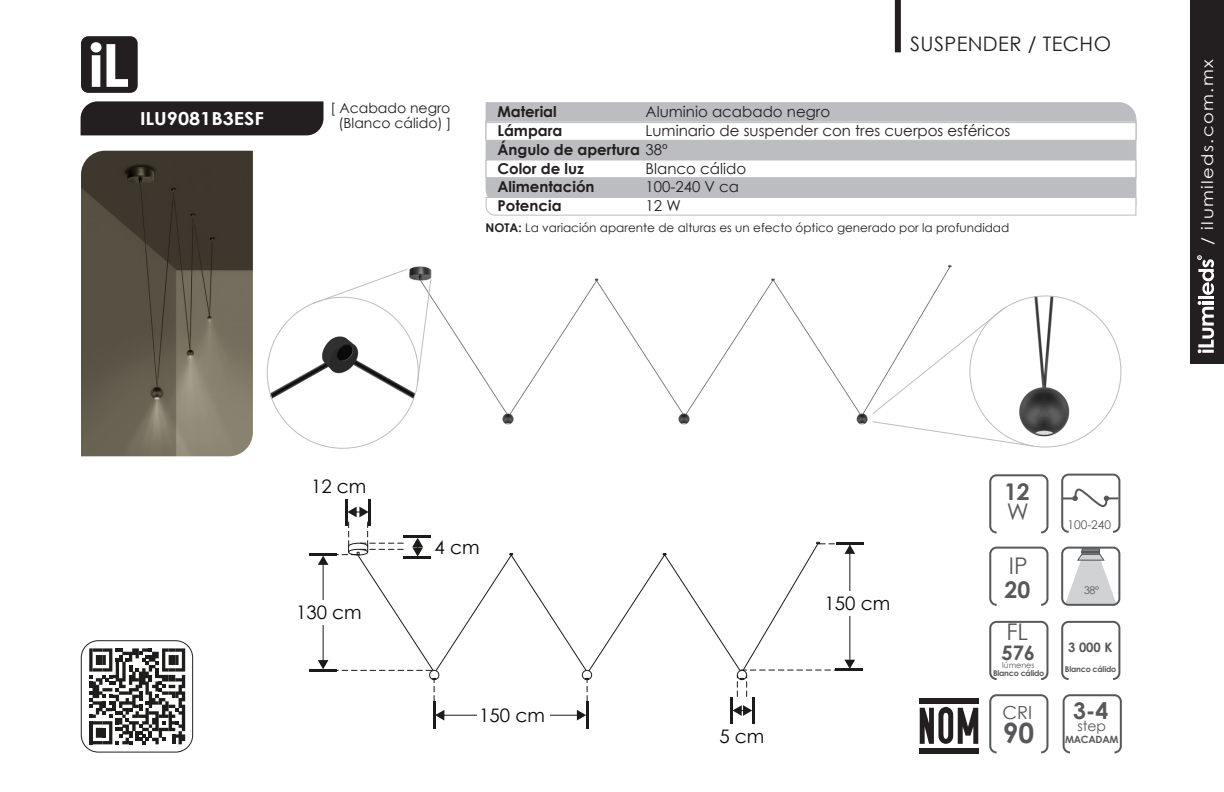
<style>
.page{position:relative;width:1224px;height:792px;background:#fff}
.page>*{position:absolute;margin:0;border:0;box-sizing:border-box;transform-origin:0 0}
.t1{font:700 28px "Century Gothic";color:#57585a}
.t2{font:700 23px "Century Gothic";color:#57585a}
.t3{font:23px "Century Gothic";color:#57585a}
.t4{font:20px "Century Gothic";letter-spacing:.02em;color:#231f20}
.t5{font:700 20px "Century Gothic";color:#57585a}
.t6{font:18.6px "Century Gothic";color:#050504}
.t7{font:700 18px "Century Gothic";color:#fff;scale:1.1 1}
.t8{font:18px "Century Gothic";color:#57585a}
.t9{font:16px "Century Gothic";letter-spacing:.08em;color:#fff;scale:1.12 1}
.t10{font:15px "Century Gothic";color:#231f20}
.t11{font:700 15px "Century Gothic";color:#231f20}
.t12{font:14px "Century Gothic";color:#231f20}
.t13{font:14px "Century Gothic";color:#57585a}
.t14{font:700 13px "Century Gothic";color:#57585a}
.t15{font:12px "Century Gothic";color:#231f20}
.t16{font:12px "Century Gothic";color:#57585a}
.t17{font:10.6px "Century Gothic";color:#57585a}
.t18{font:700 10px "Century Gothic";letter-spacing:-.025em;color:#57585a}
.t19{font:700 8px "Century Gothic";letter-spacing:-.025em;color:#57585a}
.t20{font:8px "Century Gothic";color:#57585a}
.s1{font-weight:400}
.s2{font-weight:700}
</style>
<div class="page">
<div style="left:1190px;top:0;width:34px;height:364px;background:#231f20"></div>
<hr style="left:1198px;top:296px;width:16px;height:3px;background:#fff">
<svg style="left:1198px;top:301px;width:16px;height:52px"></svg>
<svg style="left:1197px;top:255px;width:17px;height:40px"></svg>
<div style="left:81px;top:640px;width:112px;height:113px;border:1px solid #231f20;border-radius:17px"></div>
<svg style="left:89px;top:648px;width:96px;height:96px"></svg>
<div style="left:485px;top:102px;width:652px;height:94px;background:#bcbdc0"></div>
<div style="left:486px;top:121px;width:650px;height:18px;background:#cecfd1"></div>
<div style="left:486px;top:160px;width:650px;height:18px;background:#fff;border:1px solid #bcbdc0"></div>
<svg style="left:485px;top:196px;width:652px;height:20px"></svg>
<div style="left:486px;top:122px;width:650px;height:19px;background:#fff;border:1px solid #bcbdc0"></div>
<div style="left:81px;top:101px;width:243px;height:34px;background:#231f20"></div>
<div style="left:81px;top:36px;width:57px;height:57px;background:#231f20;border-radius:7px"></div>
<svg style="left:91px;top:42px;width:37px;height:45px"></svg>
<img style="left:81px;top:151px;width:172px;height:305px">
<img style="left:400px;top:265px;width:552px;height:160px">
<hr style="left:369px;top:499px;width:2px;height:27px;background:#1b1b19">
<hr style="left:345px;top:499px;width:3px;height:27px;background:#1b1b19">
<hr style="left:309px;top:553px;width:28px;height:3px;background:#1b1b19">
<hr style="left:836px;top:543px;width:27px;height:2px;background:#1b1b19">
<hr style="left:836px;top:669px;width:27px;height:2px;background:#1b1b19">
<hr style="left:730px;top:697px;width:3px;height:27px;background:#1b1b19">
<hr style="left:752px;top:697px;width:2px;height:27px;background:#1b1b19">
<hr style="left:433px;top:701px;width:2px;height:28px;background:#1b1b19">
<hr style="left:586px;top:701px;width:2px;height:28px;background:#1b1b19">
<svg style="left:318px;top:507px;width:537px;height:214px"></svg>
<hr style="left:309px;top:669px;width:27px;height:3px;background:#1b1b19">
<div style="left:294px;top:600px;width:73px;height:25px;background:#fff"></div>
<div style="left:433px;top:538px;width:50px;height:18px;background:#fff"></div>
<div style="left:895px;top:0;width:6px;height:52px;background:#231f20"></div>
<div style="left:989px;top:474px;width:59px;height:60px;border:2px solid #57585a;border-radius:6px"></div>
<div style="left:989px;top:547px;width:59px;height:59px;border:2px solid #57585a;border-radius:6px"></div>
<div style="left:1061px;top:474px;width:59px;height:59px;border:2px solid #57585a;border-radius:6px"></div>
<svg style="left:1061px;top:488px;width:59px;height:20px"></svg>
<div style="left:989px;top:621px;width:59px;height:59px;border:2px solid #57585a;border-radius:6px"></div>
<div style="left:1061px;top:621px;width:59px;height:59px;border:2px solid #57585a;border-radius:6px"></div>
<svg style="left:1065px;top:550px;width:52px;height:53px"></svg>
<div style="left:1061px;top:547px;width:59px;height:59px;border:2px solid #57585a;border-radius:6px"></div>
<div style="left:920px;top:698px;width:59px;height:5px;background:#231f20"></div>
<div style="left:920px;top:749px;width:59px;height:5px;background:#231f20"></div>
<svg style="left:920px;top:707px;width:58px;height:37px"></svg>
<div style="left:989px;top:694px;width:59px;height:59px;border:2px solid #57585a;border-radius:6px"></div>
<div style="left:1063px;top:694px;width:59px;height:59px;border:2px solid #57585a;border-radius:6px"></div>
<img style="left:1005px;top:296px;width:82px;height:152px">
<svg style="left:872px;top:307px;width:134px;height:107px"></svg>
<svg style="left:872px;top:421px;width:162px;height:26px"></svg>
<svg style="left:312px;top:268px;width:96px;height:37px"></svg>
<img style="left:266px;top:325px;width:156px;height:73px">
<svg style="left:266px;top:391px;width:5px;height:7px"></svg>
<svg style="left:414px;top:392px;width:11px;height:8px"></svg>
<svg style="left:417px;top:279px;width:15px;height:105px"></svg>
<p class="t7" style="left:140px;top:107px;width:114px">ILU9081B3ESF</p>
<p class="t12" style="left:331px;top:100px;width:121px">[ Acabado negro</p>
<p class="t12" style="left:338px;top:115px;width:115px">(Blanco cálido) ]</p>
<p class="t4" style="left:910px;top:32px;width:202px">SUSPENDER / TECHO</p>
<p class="t11" style="left:497px;top:102px;width:61px">Material</p>
<p class="t11" style="left:497px;top:121px;width:67px">Lámpara</p>
<p class="t11" style="left:497px;top:140px;width:172px">Ángulo de apertura <span class="s1">38º</span></p>
<p class="t11" style="left:497px;top:159px;width:88px">Color de luz</p>
<p class="t11" style="left:497px;top:177px;width:99px">Alimentación</p>
<p class="t11" style="left:497px;top:196px;width:66px">Potencia</p>
<p class="t10" style="left:646px;top:103px;width:186px">Aluminio acabado negro</p>
<p class="t10" style="left:646px;top:121px;width:366px">Luminario de suspender con tres cuerpos esféricos</p>
<p class="t10" style="left:646px;top:159px;width:102px">Blanco cálido</p>
<p class="t10" style="left:646px;top:178px;width:95px">100-240 V ca</p>
<p class="t10" style="left:646px;top:197px;width:37px">12 W</p>
<p class="t15" style="left:486px;top:220px;width:525px"><span class="s2">NOTA:</span> La variación aparente de alturas es un efecto óptico generado por la profundidad</p>
<p class="t9" style="left:1198px;top:245px;width:167px;rotate:-90deg">/ ilumileds.com.mx</p>
<p class="t6" style="left:311px;top:474px;width:57px">12 cm</p>
<p class="t6" style="left:296px;top:599px;width:67px">130 cm</p>
<p class="t6" style="left:435px;top:534px;width:47px">4 cm</p>
<p class="t6" style="left:479px;top:702px;width:67px">150 cm</p>
<p class="t6" style="left:719px;top:723px;width:47px">5 cm</p>
<p class="t6" style="left:825px;top:590px;width:67px">150 cm</p>
<p class="t2" style="left:1004px;top:477px;width:27px">12</p>
<p class="t3" style="left:1007px;top:497px;width:24px">W</p>
<p class="t3" style="left:1009px;top:551px;width:20px">IP</p>
<p class="t2" style="left:1005px;top:575px;width:27px">20</p>
<p class="t3" style="left:1007px;top:618px;width:23px">FL</p>
<p class="t5" style="left:1002px;top:640px;width:35px">576</p>
<p class="t20" style="left:1002px;top:660px;width:34px">lúmenes</p>
<p class="t19" style="left:993px;top:668px;width:53px">Blanco cálido</p>
<p class="t8" style="left:1003px;top:702px;width:31px">CRI</p>
<p class="t1" style="left:1003px;top:716px;width:33px">90</p>
<p class="t16" style="left:1067px;top:517px;width:45px">100-240</p>
<p class="t17" style="left:1084px;top:583px;width:17px">38º</p>
<p class="t14" style="left:1068px;top:639px;width:46px">3 000 K</p>
<p class="t19" style="left:1065px;top:664px;width:53px">Blanco cálido</p>
<p class="t2" style="left:1073px;top:696px;width:37px">3-4</p>
<p class="t13" style="left:1077px;top:718px;width:30px">step</p>
<p class="t18" style="left:1065px;top:733px;width:55px">MACADAM</p>
</div>
